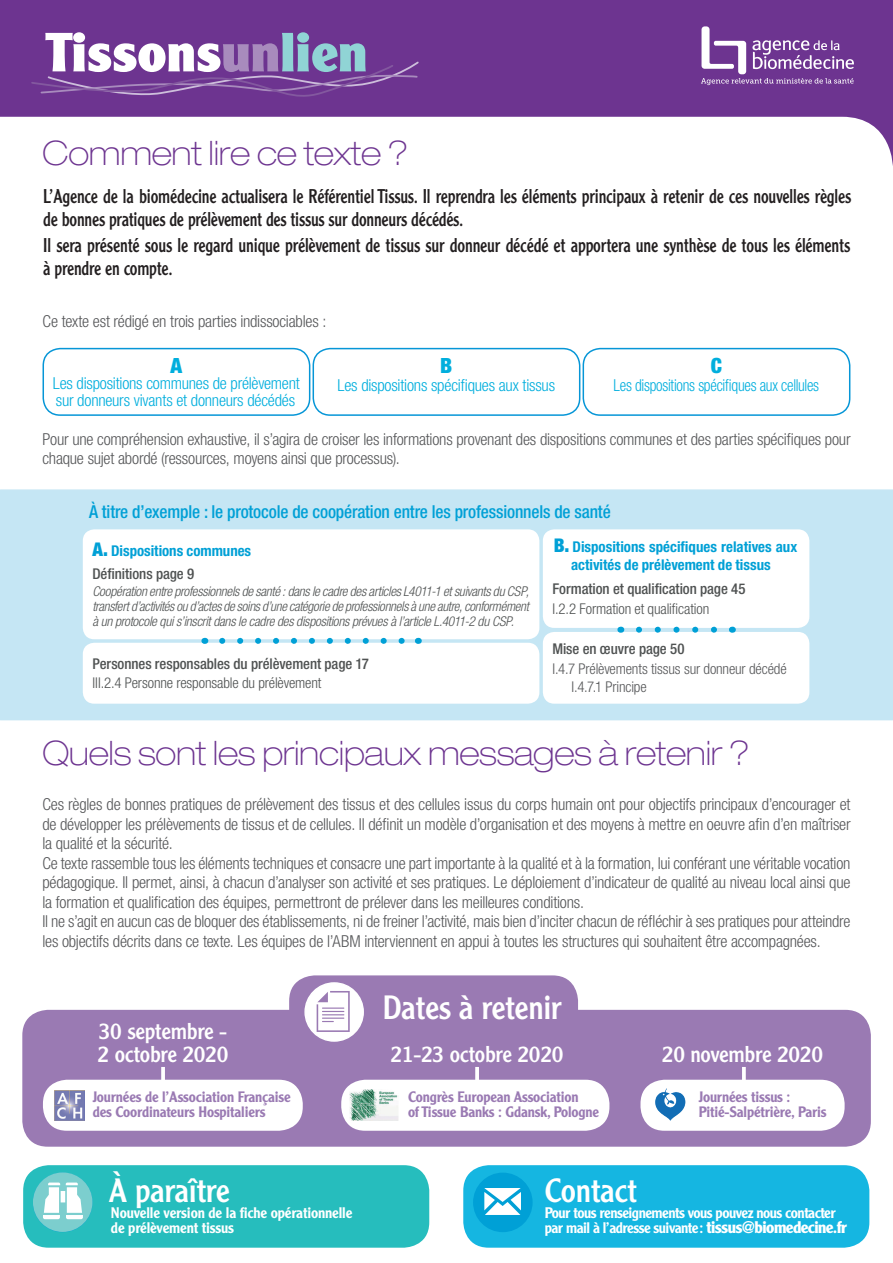
<style>
.page{position:relative;width:893px;height:1263px;background:#fff}
.page>*{position:absolute;margin:0;border:0;box-sizing:border-box;transform-origin:0 0}
.t1{font:100 expanded 33.75px "Helvetica Neue LT Std";letter-spacing:-.01em;color:#6d3490}
.t2{font:33px "Clearface Gothic LT Std";letter-spacing:-.01em;color:#fff}
.t3{font:22.5px/22.5px "Clearface Gothic LT Std";letter-spacing:-.01em;color:#fff}
.t4{font:900 condensed 21px "Helvetica Neue LT Std";color:#00aedd}
.t5{font:19.5px/22.5px "Clearface Gothic LT Std";letter-spacing:-.01em;color:#231f20;scale:.85 1}
.t6{font:19.5px/22.5px "Clearface Gothic LT Std";letter-spacing:-.01em;color:#231f20;scale:.86 1}
.t7{font:500 condensed 17.85px "Helvetica Neue LT Std";letter-spacing:-.01em;color:#00a0d6}
.t8{font:300 condensed 16.5px/19.5px "Helvetica Neue LT Std";letter-spacing:-.015em;color:#57585a}
.t9{font:300 condensed 16.5px/16.5px "Helvetica Neue LT Std";letter-spacing:-.015em;color:#00aedd}
.t10{font:300 condensed 16.5px "Helvetica Neue LT Std";letter-spacing:-.015em;color:#00aedd;scale:.92 1}
.t11{font:500 15px/15px "Clearface Gothic LT Std";letter-spacing:-.035em;color:#fff}
.t12{font:500 15px/15px "Clearface Gothic LT Std";letter-spacing:-.01em;color:#fff}
.t13{font:500 14.85px/14.9px "Clearface Gothic LT Std";letter-spacing:-.01em;color:#9a7ab3}
.t14{font:700 condensed 14.85px/23.5px "Helvetica Neue LT Std";color:#00a0d6}
.t15{font:500 condensed 14.85px "Helvetica Neue LT Std";letter-spacing:-.005em;color:#4f5252}
.t16{font:300 condensed 14.85px "Helvetica Neue LT Std";letter-spacing:-.01em;color:#4f5252}
.t17{font:300 condensed 14.85px/17.9px "Helvetica Neue LT Std";letter-spacing:-.01em;color:#57585a}
.t18{font:italic 300 condensed 13.5px/15px "Helvetica Neue LT Std";letter-spacing:-.02em;color:#4f5252;text-align:justify}
.s1{font-weight:900;font-size:18.9px}
.s2{font-weight:500;color:#4f5252}
.s3{font-weight:700;font-size:16.5px}
</style>
<div class="page">
<svg style="left:0;top:0;width:893px;height:166px;fill:#6d3490"></svg>
<div style="left:463px;top:1165px;width:406px;height:83px;background:#15b6e1;border-radius:26px"></div>
<div style="left:23px;top:1165px;width:406px;height:83px;background:#26bdbd;border-radius:26px"></div>
<div style="left:473px;top:1172px;width:60px;height:60px;background:#00a0d6;border-radius:50%"></div>
<svg style="left:484px;top:1188px;width:37px;height:27px"></svg>
<svg style="left:31px;top:32px;width:389px;height:65px;background:#8b66aa"></svg>
<svg style="left:701px;top:26px;width:153px;height:59px;background:#8b5ea6"></svg>
<div style="left:0;top:489px;width:893px;height:231px;background:#c5e6f4"></div>
<div style="left:83px;top:529px;width:456px;height:110px;background:#fff;border-radius:11px"></div>
<div style="left:543px;top:529px;width:266px;height:99px;background:#fff;border-radius:11px"></div>
<div style="left:543px;top:632px;width:266px;height:72px;background:#fff;border-radius:11px"></div>
<div style="left:43px;top:348px;width:267px;height:68px;border:2px solid #0696d7;border-radius:17px"></div>
<div style="left:313px;top:348px;width:267px;height:68px;border:2px solid #0696d7;border-radius:17px"></div>
<div style="left:583px;top:348px;width:267px;height:68px;border:2px solid #0696d7;border-radius:17px"></div>
<div style="left:22px;top:1010px;width:849px;height:137px;background:#9a7ab3;border-radius:26px"></div>
<div style="left:305px;top:983px;width:58px;height:58px;background:#fff;border-radius:50%"></div>
<svg style="left:289px;top:975px;width:289px;height:57px"></svg>
<div style="left:43px;top:1080px;width:260px;height:51px;background:#fff;border-radius:24px"></div>
<svg style="left:161px;top:1067px;width:4px;height:13px"></svg>
<div style="left:640px;top:1080px;width:205px;height:51px;background:#fff;border-radius:24px"></div>
<svg style="left:742px;top:1067px;width:4px;height:13px"></svg>
<img style="left:54px;top:1090px;width:30px;height:31px">
<div style="left:341px;top:1080px;width:268px;height:51px;background:#fff;border-radius:24px"></div>
<svg style="left:475px;top:1067px;width:4px;height:13px"></svg>
<img style="left:350px;top:1090px;width:49px;height:30px">
<img style="left:655px;top:1088px;width:31px;height:33px">
<div style="left:33px;top:1172px;width:59px;height:60px;background:#7ccece;border-radius:50%"></div>
<svg style="left:43px;top:1182px;width:40px;height:37px"></svg>
<div style="left:83px;top:643px;width:456px;height:61px;background:#fff;border-radius:11px"></div>
<svg style="left:222px;top:638px;width:187px;height:6px"></svg>
<svg style="left:639px;top:627px;width:84px;height:6px"></svg>
<h1 class="t1" style="left:43px;top:132px;width:368px">Comment lire ce texte ?</h1>
<p class="t5" style="left:43px;top:185px;width:952px">L’Agence de la biomédecine actualisera le Référentiel Tissus. Il reprendra les éléments principaux à retenir de ces nouvelles règles de bonnes pratiques de prélèvement des tissus sur donneurs décédés.</p>
<p class="t6" style="left:43px;top:234px;width:940px">Il sera présenté sous le regard unique prélèvement de tissus sur donneur décédé et apportera une synthèse de tous les éléments à prendre en compte.</p>
<p class="t8" style="left:43px;top:311px;width:285px">Ce texte est rédigé en trois parties indissociables :</p>
<p class="t4" style="left:170px;top:353px;width:13px">A</p>
<p class="t9" style="left:53px;top:375px;width:248px">Les dispositions communes de prélèvement sur donneurs vivants et donneurs décédés</p>
<p class="t4" style="left:440px;top:353px;width:14px">B</p>
<p class="t9" style="left:338px;top:377px;width:219px">Les dispositions spécifiques aux tissus</p>
<p class="t4" style="left:711px;top:353px;width:13px">C</p>
<p class="t10" style="left:613px;top:375px;width:225px">Les dispositions spécifiques aux cellules</p>
<p class="t8" style="left:43px;top:429px;width:810px">Pour une compréhension exhaustive, il s’agira de croiser les informations provenant des dispositions communes et des parties spécifiques pour chaque sujet abordé (ressources, moyens ainsi que processus).</p>
<p class="t7" style="left:89px;top:501px;width:523px">À titre d’exemple : le protocole de coopération entre les professionnels de santé</p>
<p class="t14" style="left:92px;top:539px;width:160px"><span class="s1">A.</span> Dispositions communes<br><span class="s2">Définitions page 9</span></p>
<p class="t18" style="left:92px;top:584px;width:438px">Coopération entre professionnels de santé : dans le cadre des articles L4011-1 et suivants du CSP, transfert d’activités ou d’actes de soins d’une catégorie de professionnels à une autre, conformément à un protocole qui s’inscrit dans le cadre des dispositions prévues à l’article L.4011-2 du CSP.</p>
<p class="t14" style="left:571px;top:538px;width:228px;line-height:17.9px;text-indent:-17px"><span class="s1">B.</span> Dispositions spécifiques relatives aux activités de prélèvement de tissus</p>
<p class="t15" style="left:552px;top:580px;width:195px">Formation et qualification page 45</p>
<p class="t16" style="left:552px;top:600px;width:158px">I.2.2 Formation et qualification</p>
<p class="t15" style="left:552px;top:640px;width:134px">Mise en œuvre page 50</p>
<p class="t17" style="left:572px;top:660px;width:217px;text-indent:-19px">I.4.7 Prélèvements tissus sur donneur décédé<br>I.4.7.1 Principe</p>
<p class="t15" style="left:92px;top:654px;width:278px">Personnes responsables du prélèvement page 17</p>
<p class="t16" style="left:92px;top:674px;width:231px">III.2.4 Personne responsable du prélèvement</p>
<h1 class="t1" style="left:42px;top:732px;width:709px">Quels sont les principaux messages à retenir ?</h1>
<p class="t8" style="left:42px;top:795px;width:810px">Ces règles de bonnes pratiques de prélèvement des tissus et des cellules issus du corps humain ont pour objectifs principaux d’encourager et de développer les prélèvements de tissus et de cellules. Il définit un modèle d’organisation et des moyens à mettre en oeuvre afin d’en maîtriser la qualité et la sécurité.<br>Ce texte rassemble tous les éléments techniques et consacre une part importante à la qualité et à la formation, lui conférant une véritable vocation pédagogique. Il permet, ainsi, à chacun d’analyser son activité et ses pratiques. Le déploiement d’indicateur de qualité au niveau local ainsi que la formation et qualification des équipes, permettront de prélever dans les meilleures conditions.<br>Il ne s’agit en aucun cas de bloquer des établissements, ni de freiner l’activité, mais bien d’inciter chacun de réfléchir à ses pratiques pour atteindre les objectifs décrits dans ce texte. Les équipes de l’ABM interviennent en appui à toutes les structures qui souhaitent être accompagnées.</p>
<h3 class="t3" style="left:98px;top:1020px;width:132px">30 septembre -<br>2 octobre 2020</h3>
<p class="t13" style="left:93px;top:1089px;width:200px">Journées de l’Association Française des Coordinateurs Hospitaliers</p>
<h2 class="t2" style="left:383px;top:986px;width:181px">Dates à retenir</h2>
<h3 class="t3" style="left:391px;top:1042px;width:174px">21-23 octobre 2020</h3>
<p class="t13" style="left:408px;top:1089px;width:193px">Congrès European Association<br>of Tissue Banks : Gdansk, Pologne</p>
<h3 class="t3" style="left:662px;top:1042px;width:163px">20 novembre 2020</h3>
<p class="t13" style="left:699px;top:1089px;width:129px">Journées tissus :<br>Pitié-Salpétrière, Paris</p>
<h2 class="t2" style="left:109px;top:1170px;width:123px">À paraître</h2>
<h2 class="t2" style="left:545px;top:1170px;width:94px">Contact</h2>
<p class="t12" style="left:111px;top:1205px;width:243px">Nouvelle version de la fiche opérationnelle de prélèvement tissus</p>
<p class="t11" style="left:545px;top:1205px;width:304px">Pour tous renseignements vous pouvez nous contacter par mail à l’adresse suivante: <span class="s3">tissus@biomedecine.fr</span></p>
</div>
